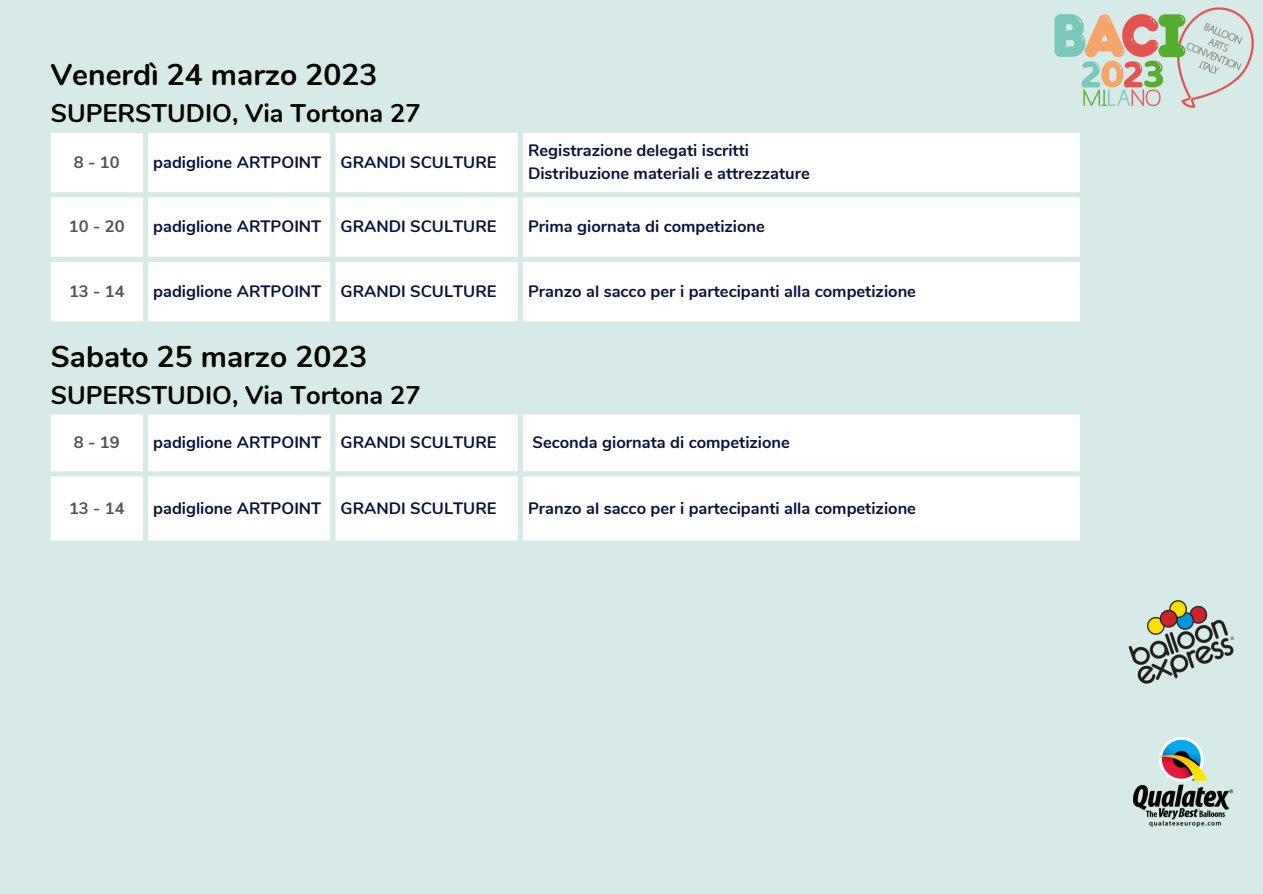
<style>
.page{position:relative;width:1263px;height:894px;background:#fff}
.page>*{position:absolute;margin:0;border:0;box-sizing:border-box;transform-origin:0 0}
.t1{font:700 30px "Nunito";color:#000}
.t2{font:700 25.5px "Nunito";color:#000}
.t3{font:700 16.5px/22.5px "Nunito";color:#07143c}
.t4{font:700 16.5px "Nunito";color:#545454}
</style>
<div class="page">
<div style="left:0;top:0;width:1263px;height:893px;background:#d6ebe7"></div>
<img style="left:1054px;top:8px;width:199px;height:100px">
<img style="left:1134px;top:737px;width:98px;height:89px">
<img style="left:1128px;top:600px;width:106px;height:84px">
<svg style="left:51px;top:133px;width:1029px;height:188px;background:#fcfdfd"></svg>
<svg style="left:51px;top:414px;width:1029px;height:126px;background:#fcfdfd"></svg>
<h1 class="t1" style="left:51px;top:55px;width:328px">Venerdì 24 marzo 2023</h1>
<h2 class="t2" style="left:51px;top:96px;width:372px">SUPERSTUDIO, Via Tortona 27</h2>
<p class="t4" style="left:74px;top:151px;width:47px">8-10</p>
<p class="t3" style="left:153px;top:151px;width:345px">padiglione ARTPOINT GRANDI SCULTURE</p>
<p class="t3" style="left:528px;top:140px;width:283px">Registrazione delegati iscritti<br>Distribuzione materiali e attrezzature</p>
<p class="t4" style="left:69px;top:215px;width:57px">10 - 20</p>
<p class="t3" style="left:153px;top:215px;width:345px">padiglione ARTPOINT GRANDI SCULTURE</p>
<p class="t3" style="left:528px;top:215px;width:238px">Prima giornata di competizione</p>
<p class="t4" style="left:69px;top:280px;width:57px">13 - 14</p>
<p class="t3" style="left:153px;top:280px;width:345px">padiglione ARTPOINT GRANDI SCULTURE</p>
<p class="t3" style="left:528px;top:280px;width:389px">Pranzo al sacco per i partecipanti alla competizione</p>
<h1 class="t1" style="left:51px;top:337px;width:318px">Sabato 25 marzo 2023</h1>
<h2 class="t2" style="left:51px;top:377px;width:372px">SUPERSTUDIO, Via Tortona 27</h2>
<p class="t4" style="left:74px;top:431px;width:47px">8-19</p>
<p class="t3" style="left:153px;top:431px;width:345px">padiglione ARTPOINT GRANDI SCULTURE</p>
<p class="t3" style="left:532px;top:431px;width:259px">Seconda giornata di competizione</p>
<p class="t4" style="left:69px;top:497px;width:57px">13 - 14</p>
<p class="t3" style="left:153px;top:497px;width:345px">padiglione ARTPOINT GRANDI SCULTURE</p>
<p class="t3" style="left:528px;top:497px;width:389px">Pranzo al sacco per i partecipanti alla competizione</p>
</div>
